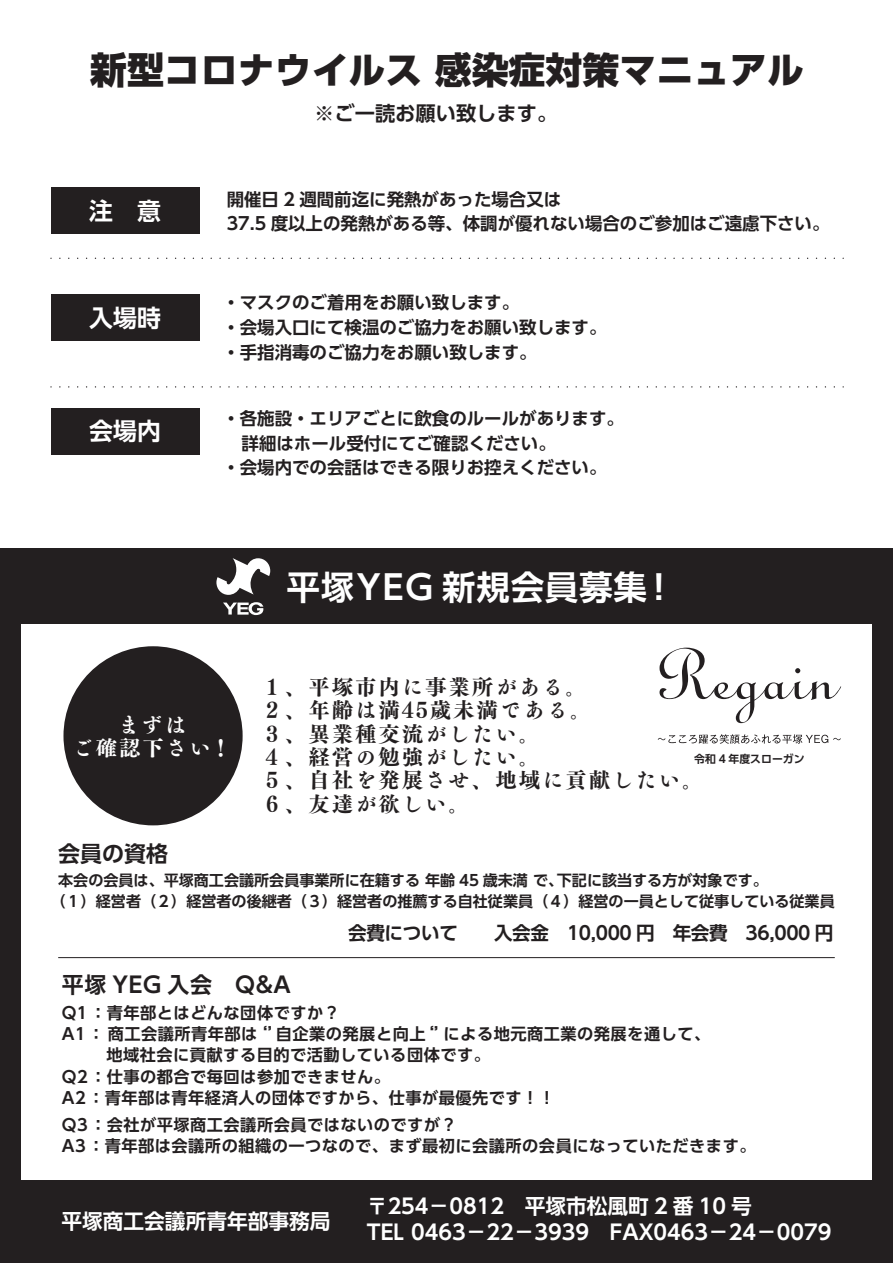
<style>
.page{position:relative;width:893px;height:1263px;background:#fff}
.page>*{position:absolute;margin:0;border:0;box-sizing:border-box;transform-origin:0 0}
.t1{font:800 36.9px "UD Shin Go Pro";color:#231f20}
.t2{font:700 33.6px "UD Shin Go Pro De";letter-spacing:.02em;color:#fff}
.t3{font:700 24px "UD Shin Go Pro De";color:#fff}
.t4{font:700 21.9px "UD Shin Go Pro De";letter-spacing:.015em;color:#231f20}
.t5{font:21.45px/23.2px "Tsuku BMD Min Std E";letter-spacing:.09em;color:#231f20}
.t6{font:21.45px/23.2px "Tsuku BMD Min Std E";letter-spacing:.09em;color:#fff;text-align:center}
.t7{font:700 20.7px/26px "UD Shin Go Pro De";color:#fff}
.t8{font:700 20.25px "UD Shin Go Pro De";color:#231f20}
.t9{font:700 18.6px "UD Shin Go Pro De";letter-spacing:-.02em;color:#231f20}
.t10{font:700 17.4px/24.8px "UD Shin Go Pro De";color:#231f20}
.t11{font:700 16.2px/21.5px "UD Shin Go Pro De";letter-spacing:.03em;color:#231f20}
.t12{font:700 15.15px/21.3px "UD Shin Go Pro De";color:#231f20}
.t13{font:700 10.8px "UD Shin Go Pro De";color:#231f20}
</style>
<div class="page">
<div style="left:0;top:548px;width:893px;height:715px;background:#231f20"></div>
<div style="left:21px;top:624px;width:851px;height:556px;background:#fff"></div>
<div style="left:63px;top:646px;width:180px;height:179px;background:#231f20;border-radius:50%"></div>
<svg style="left:216px;top:558px;width:54px;height:37px"></svg>
<svg style="left:223px;top:602px;width:41px;height:13px"></svg>
<hr style="left:58px;top:957px;width:777px;height:1px;background:#231f20">
<div style="left:51px;top:188px;width:148px;height:46px;background:#231f20"></div>
<div style="left:51px;top:295px;width:148px;height:46px;background:#231f20"></div>
<div style="left:51px;top:408px;width:148px;height:47px;background:#231f20"></div>
<svg style="left:60px;top:258px;width:784px;height:1px"></svg>
<svg style="left:60px;top:386px;width:784px;height:2px"></svg>
<svg style="left:658px;top:734px;width:183px;height:10px"></svg>
<svg style="left:659px;top:648px;width:182px;height:75px"></svg>
<h1 class="t1" style="left:90px;top:40px;width:715px">新型コロナウイルス 感染症対策マニュアル</h1>
<h3 class="t3" style="left:89px;top:191px;width:73px">注　意</h3>
<h3 class="t3" style="left:89px;top:298px;width:73px">入場時</h3>
<h3 class="t3" style="left:89px;top:412px;width:73px">会場内</h3>
<p class="t8" style="left:314px;top:97px;width:244px">※ご一読お願い致します。</p>
<p class="t10" style="left:227px;top:186px;width:336px">開催日 2 週間前迄に発熱があった場合又は</p>
<p class="t10" style="left:227px;top:211px;width:604px">37.5 度以上の発熱がある等、体調が優れない場合のご参加はご遠慮下さい。</p>
<p class="t10" style="left:222px;top:290px;width:386px">・マスクのご着用をお願い致します。<br>・会場入口にて検温のご協力をお願い致します。・手指消毒のご協力をお願い致します。</p>
<p class="t10" style="left:222px;top:405px;width:403px">・各施設・エリアごとに飲食のルールがあります。</p>
<p class="t10" style="left:242px;top:430px;width:316px">詳細はホール受付にてご確認ください。</p>
<p class="t10" style="left:222px;top:455px;width:386px">・会場内での会話はできる限りお控えください。</p>
<h2 class="t2" style="left:287px;top:560px;width:391px">平塚YEG 新規会員募集！</h2>
<h3 class="t6" style="left:73px;top:710px;width:161px">まずは<br>ご確認下さい！</h3>
<h3 class="t4" style="left:58px;top:836px;width:111px">会員の資格</h3>
<h3 class="t5" style="left:262px;top:672px;width:444px">１、平塚市内に事業所がある。<br>２、年齢は満45歳未満である。<br>３、異業種交流がしたい。<br>４、経営の勉強がしたい。<br>５、自社を発展させ、地域に貢献したい。<br>６、友達が欲しい。</h3>
<p class="t13" style="left:694px;top:750px;width:112px">令和 4 年度スローガン</p>
<p class="t12" style="left:51px;top:869px;width:786px;text-indent:8px">本会の会員は、平塚商工会議所会員事業所に在籍する 年齢 45 歳未満 で、下記に該当する方が対象です。<br>（１）経営者（２）経営者の後継者（３）経営者の推薦する自社従業員（４）経営の一員として従事している従業員</p>
<h3 class="t4" style="left:62px;top:967px;width:231px">平塚 YEG 入会　Q&amp;A</h3>
<p class="t9" style="left:348px;top:918px;width:487px">会費について　　入会金　10,000 円　年会費　36,000 円</p>
<p class="t11" style="left:62px;top:1001px;width:650px">Q1 ：青年部とはどんな団体ですか？<br>A1 ：商工会議所青年部は‘’自企業の発展と向上‘’による地元商工業の発展を通して、　　 地域社会に貢献する目的で活動している団体です。<br>Q2 ：仕事の都合で毎回は参加できません。<br>A2 ：青年部は青年経済人の団体ですから、仕事が最優先です！！</p>
<p class="t11" style="left:62px;top:1113px;width:695px">Q3 ：会社が平塚商工会議所会員ではないのですが？<br>A3 ：青年部は会議所の組織の一つなので、まず最初に会議所の会員になっていただきます。</p>
<p class="t7" style="left:61px;top:1207px;width:271px">平塚商工会議所青年部事務局</p>
<p class="t7" style="left:367px;top:1193px;width:466px">〒254－0812　平塚市松風町 2 番 10 号<br>TEL 0463－22－3939　FAX0463－24－0079</p>
</div>
